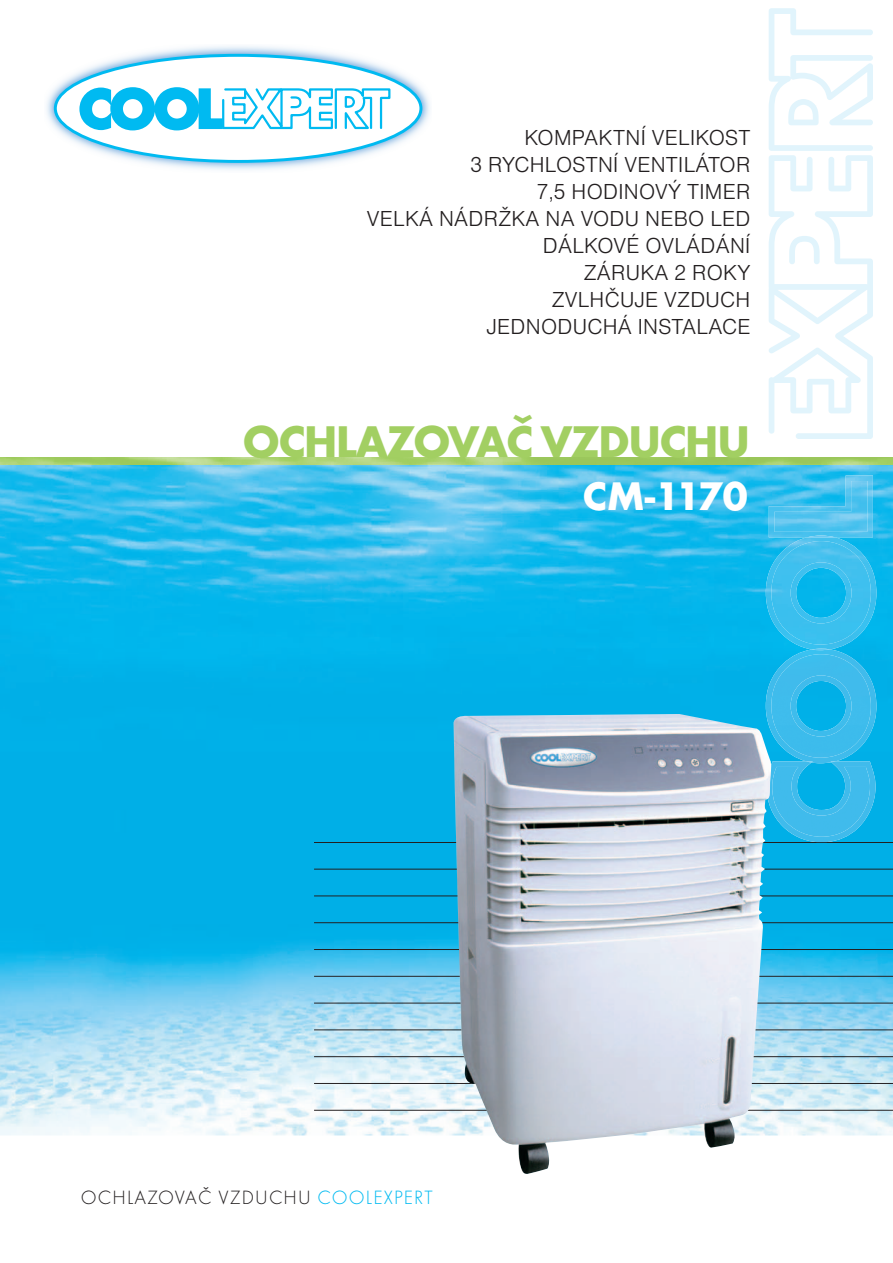
<style>
.page{position:relative;width:893px;height:1263px;background:#fff}
.page>*{position:absolute;margin:0;border:0;box-sizing:border-box;transform-origin:0 0}
.t1{font:700 46.05px "Futura TOT";letter-spacing:-.04em;color:#a2cf62}
.t2{font:700 41.55px "Futura TOT";letter-spacing:-.035em;color:#fff}
.t3{font:22.5px/27px "Nimbus Sans DOT Ligh";letter-spacing:.015em;color:#231f20;text-align:right}
.t4{font:19.95px "Futura TOT Ligh";letter-spacing:.055em;color:#231f20}
.s1{color:#00baf1}
</style>
<div class="page">
<img style="left:0;top:457px;width:893px;height:678px">
<hr style="left:314px;top:842px;width:579px;height:1px;background:#231f20">
<hr style="left:314px;top:869px;width:579px;height:1px;background:#231f20">
<hr style="left:314px;top:896px;width:579px;height:1px;background:#231f20">
<hr style="left:314px;top:922px;width:579px;height:1px;background:#231f20">
<hr style="left:314px;top:949px;width:579px;height:1px;background:#231f20">
<hr style="left:314px;top:976px;width:579px;height:1px;background:#231f20">
<hr style="left:314px;top:1003px;width:579px;height:1px;background:#231f20">
<hr style="left:314px;top:1030px;width:579px;height:1px;background:#231f20">
<hr style="left:314px;top:1056px;width:579px;height:1px;background:#231f20">
<hr style="left:314px;top:1083px;width:579px;height:1px;background:#231f20">
<hr style="left:314px;top:1110px;width:579px;height:1px;background:#231f20">
<svg style="left:769px;top:8px;width:104px;height:431px"></svg>
<img style="left:772px;top:763px;width:103px;height:79px">
<img style="left:766px;top:537px;width:110px;height:226px">
<svg style="left:806px;top:761px;width:29px;height:1px"></svg>
<img style="left:783px;top:664px;width:69px;height:76px">
<img style="left:771px;top:541px;width:100px;height:104px">
<svg style="left:812px;top:649px;width:18px;height:1px"></svg>
<img style="left:783px;top:550px;width:69px;height:73px">
<img style="left:769px;top:475px;width:104px;height:62px">
<img style="left:807px;top:535px;width:28px;height:2px">
<img style="left:46px;top:46px;width:384px;height:124px">
<div style="left:55px;top:55px;width:366px;height:106px;background:#fff;border-radius:50%"></div>
<div style="left:54px;top:54px;width:368px;height:109px;border:3px solid #00baf1;border-radius:50%"></div>
<svg style="left:78px;top:83px;width:313px;height:50px"></svg>
<img style="left:452px;top:714px;width:320px;height:460px">
<p class="t3" style="left:367px;top:124px;width:385px">KOMPAKTNÍ VELIKOST<br>3 RYCHLOSTNÍ VENTILÁTOR<br>7,5 HODINOVÝ TIMER<br>VELKÁ NÁDRŽKA NA VODU NEBO LED<br>DÁLKOVÉ OVLÁDÁNÍ<br>ZÁRUKA 2 ROKY<br>ZVLHČUJE VZDUCH<br>JEDNODUCHÁ INSTALACE</p>
<h1 class="t1" style="left:243px;top:413px;width:509px">OCHLAZOVAČ VZDUCHU</h1>
<h2 class="t2" style="left:582px;top:471px;width:167px">CM-1170</h2>
<p class="t4" style="left:81px;top:1186px;width:353px">OCHLAZOVAČ VZDUCHU <span class="s1">COOLEXPERT</span></p>
</div>
